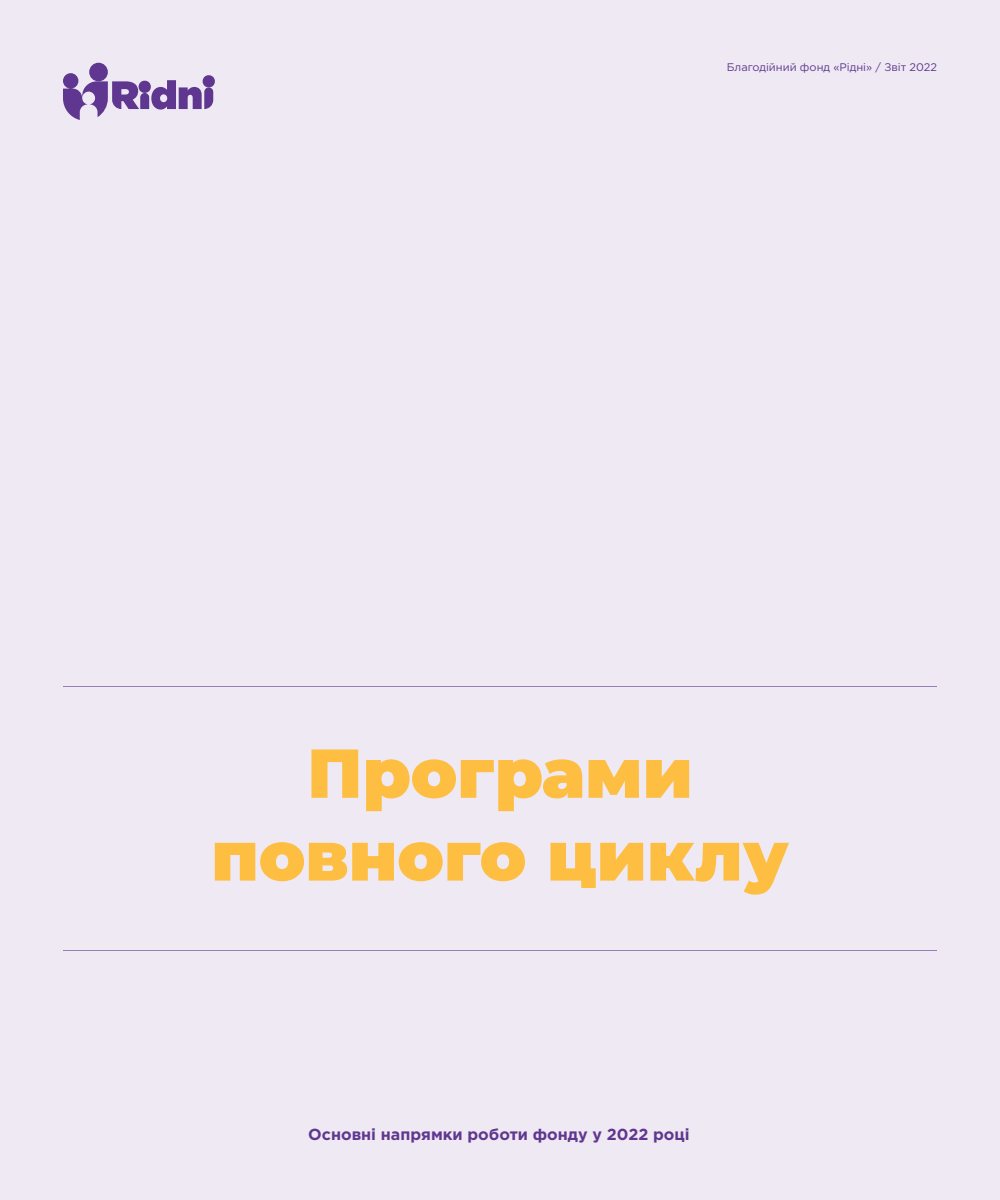
<style>
.page{position:relative;width:1000px;height:1200px;background:#eee9f2}
.page>*{position:absolute;margin:0;border:0;box-sizing:border-box;transform-origin:0 0}
.t1{font:900 69px/82.8px "Montserrat";color:#febe41;text-align:center}
.t2{font:700 16px "Gotham Pro";color:#603790}
.t3{font:11px "Gotham Pro";color:#603790}
</style>
<div class="page">
<div style="left:89px;top:63px;width:19px;height:18px;background:#603790;border-radius:50%"></div>
<svg style="left:63px;top:73px;width:153px;height:47px;background:#ac96c4"></svg>
<hr style="left:63px;top:950px;width:874px;height:1px;background:#603790">
<hr style="left:63px;top:686px;width:874px;height:1px;background:#603790">
<p class="t3" style="left:727px;top:61px;width:212px">Благодійний фонд «Рідні» / Звіт 2022</p>
<h1 class="t1" style="left:211px;top:728px;width:579px">Програми повного циклу</h1>
<p class="t2" style="left:308px;top:1125px;width:383px">Основні напрямки роботи фонду у 2022 році</p>
</div>
